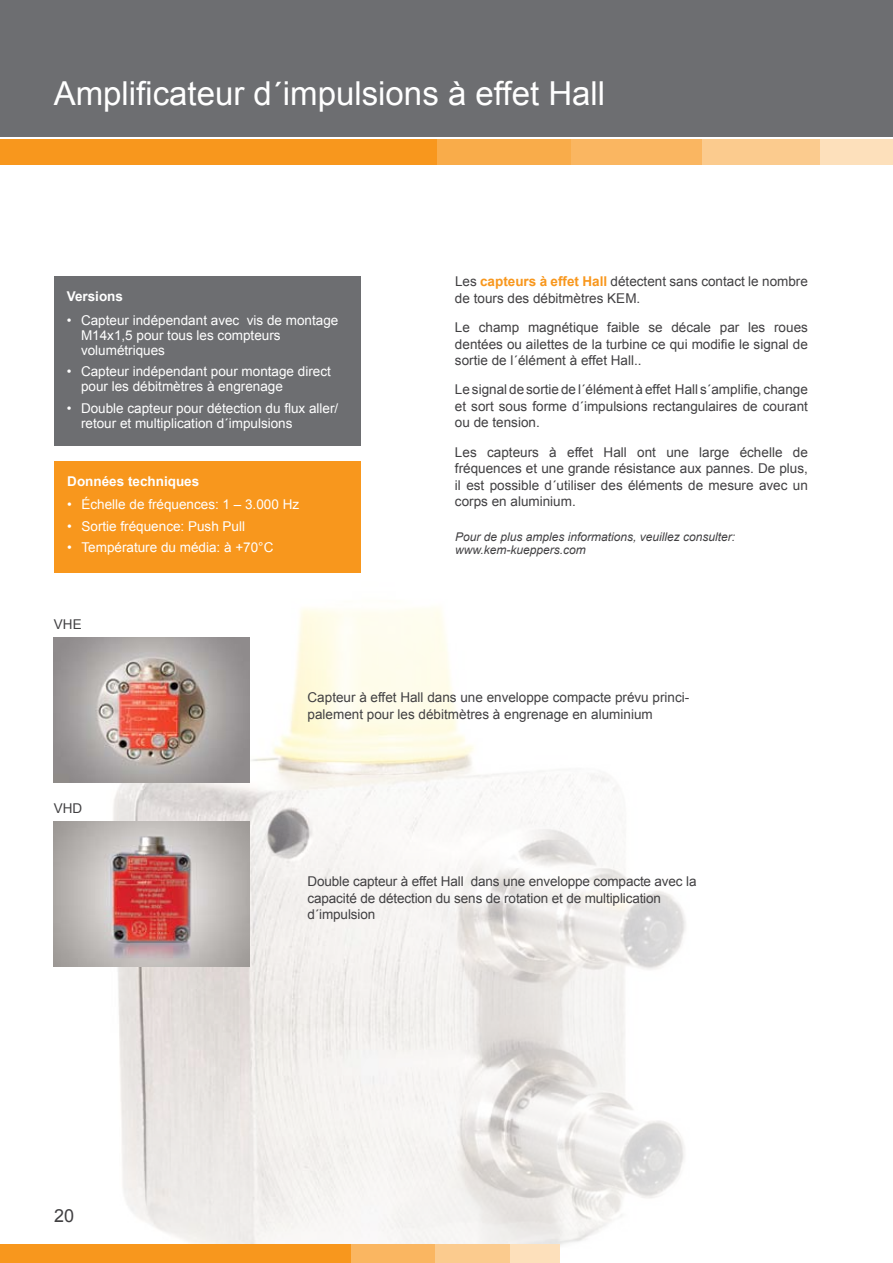
<style>
.page{position:relative;width:893px;height:1263px;background:#fff}
.page>*{position:absolute;margin:0;border:0;box-sizing:border-box;transform-origin:0 0}
.t1{font:33px "Arial";color:#fff}
.t2{font:18px "Arial";color:#414042}
.t3{font:13.5px/16.5px "Arial";color:#414042}
.t4{font:13.5px/15px "Arial";color:#fff}
.t5{font:700 13.5px "Arial";color:#fff}
.t6{font:italic 12px/13.5px "Arial";color:#414042}
.s1{font-weight:700;color:#f8971d}
</style>
<div class="page">
<img style="left:0;top:497px;width:686px;height:766px">
<div style="left:0;top:0;width:893px;height:137px;background:#6d6e71"></div>
<div style="left:0;top:139px;width:893px;height:25px;background:#fde0bb"></div>
<div style="left:0;top:139px;width:819px;height:25px;background:#fbcb8e"></div>
<div style="left:0;top:139px;width:702px;height:25px;background:#fab661"></div>
<div style="left:0;top:139px;width:570px;height:25px;background:#f9ac4a"></div>
<div style="left:0;top:139px;width:437px;height:25px;background:#f8971d"></div>
<div style="left:0;top:1245px;width:559px;height:18px;background:#fde0bb"></div>
<div style="left:0;top:1245px;width:509px;height:18px;background:#fbcb8e"></div>
<div style="left:0;top:1245px;width:435px;height:18px;background:#fab661"></div>
<div style="left:0;top:1245px;width:351px;height:18px;background:#f8971d"></div>
<div style="left:54px;top:276px;width:306px;height:169px;background:#6d6e71"></div>
<div style="left:55px;top:461px;width:306px;height:111px;background:#f8971d"></div>
<img style="left:54px;top:637px;width:196px;height:145px">
<img style="left:54px;top:821px;width:196px;height:145px">
<h1 class="t1" style="left:54px;top:72px;width:553px">Amplificateur d´impulsions à effet Hall</h1>
<p class="t5" style="left:67px;top:287px;width:58px">Versions</p>
<p class="t4" style="left:81px;top:313px;width:259px;text-indent:-14px">• Capteur indépendant avec vis de montage<br>M14x1,5 pour tous les compteurs volumétriques</p>
<p class="t4" style="left:81px;top:364px;width:251px;text-indent:-14px">• Capteur indépendant pour montage direct pour les débitmètres à engrenage</p>
<p class="t4" style="left:81px;top:400px;width:259px;text-indent:-14px">• Double capteur pour détection du flux aller/ retour et multiplication d´impulsions</p>
<p class="t5" style="left:67px;top:472px;width:134px">Données techniques</p>
<p class="t4" style="left:67px;top:497px;width:233px">• Échelle de fréquences: 1 – 3.000 Hz</p>
<p class="t4" style="left:67px;top:519px;width:179px">• Sortie fréquence: Push Pull</p>
<p class="t4" style="left:67px;top:540px;width:208px">• Température du média: à +70°C</p>
<p class="t3" style="left:54px;top:616px;width:29px">VHE</p>
<p class="t3" style="left:455px;top:273px;width:354px">Les <span class="s1">capteurs à effet Hall</span> détectent sans contact le nombre de tours des débitmètres KEM.</p>
<p class="t3" style="left:455px;top:319px;width:354px;text-align:justify">Le champ magnétique faible se décale par les roues dentées ou ailettes de la turbine ce qui modifie le signal de sortie de l´élément à effet Hall..</p>
<p class="t3" style="left:455px;top:381px;width:354px;text-align:justify">Le signal de sortie de l´élément à effet Hall s´amplifie, change et sort sous forme d´impulsions rectangulaires de courant ou de tension.</p>
<p class="t3" style="left:455px;top:444px;width:354px;text-align:justify">Les capteurs à effet Hall ont une large échelle de fréquences et une grande résistance aux pannes. De plus, il est possible d´utiliser des éléments de mesure avec un corps en aluminium.</p>
<p class="t6" style="left:455px;top:530px;width:282px">Pour de plus amples informations, veuillez consulter: www.kem-kueppers.com</p>
<p class="t3" style="left:54px;top:800px;width:30px">VHD</p>
<h2 class="t2" style="left:54px;top:1204px;width:22px">20</h2>
<p class="t3" style="left:308px;top:689px;width:383px">Capteur à effet Hall dans une enveloppe compacte prévu princi&shy;palement pour les débitmètres à engrenage en aluminium</p>
<p class="t3" style="left:308px;top:873px;width:390px">Double capteur à effet Hall dans une enveloppe compacte avec la capacité de détection du sens de rotation et de multiplication d´impulsion</p>
</div>
